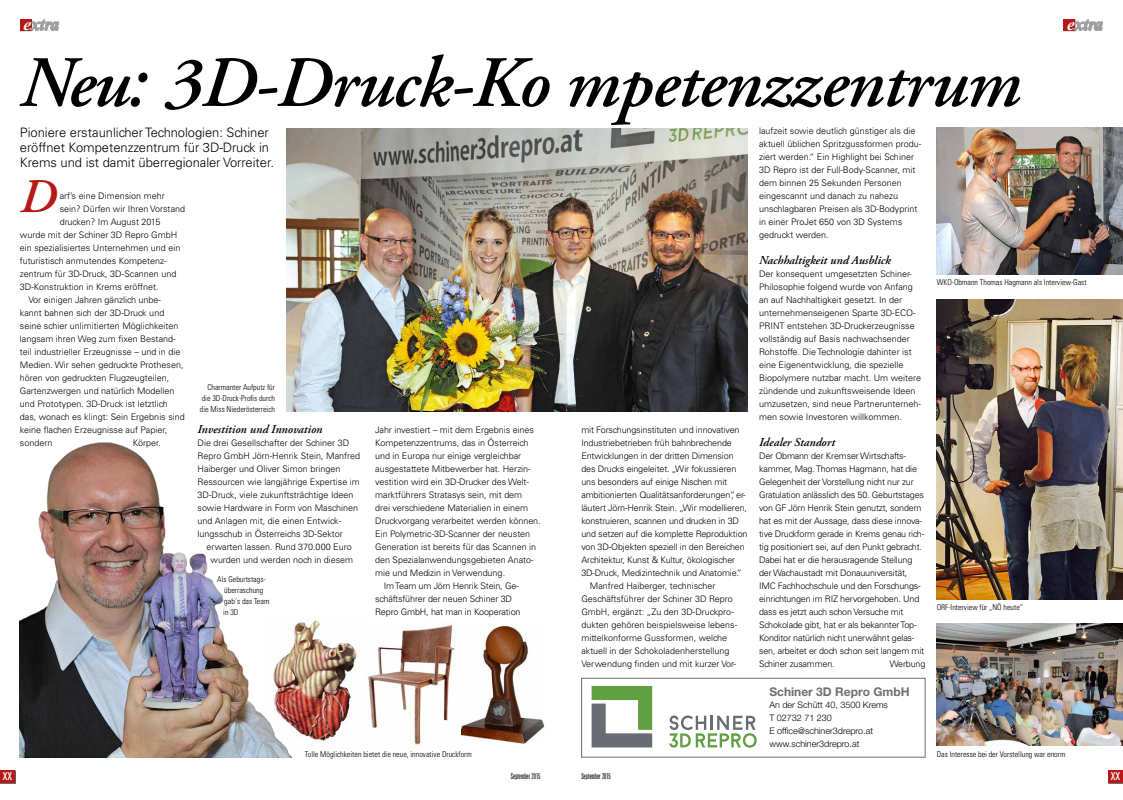
<style>
.page{position:relative;width:1123px;height:800px;background:#fff}
.page>*{position:absolute;margin:0;border:0;box-sizing:border-box;transform-origin:0 0}
.t1{font:italic 600 72px "Adobe Garamond Pro";letter-spacing:-.015em;color:#000}
.t2{font:italic 600 48.2px "Adobe Garamond Pro";color:#b71918}
.t3{font:700 21.4px "Vijaya";color:#fff}
.t4{font:300 13px/15px "Univers LT Std";letter-spacing:-.005em;color:#000}
.t5{font:italic 600 12px "Adobe Garamond Pro";color:#000}
.t6{font:700 12px "Helvetica Neue LT Pro";color:#706f6f}
.t7{font:ultra-condensed 11px "Univers LT Std";color:#fff}
.t8{font:300 9px/13px "Univers LT Std";letter-spacing:-.005em;color:#000}
.t9{font:300 9px/12.8px "Helvetica Neue LT Pro";color:#000}
.t10{font:300 condensed 8px/11px "Univers LT Std";color:#000}
.t11{font:300 ultra-condensed 8px "Univers LT Std";color:#000}
</style>
<div class="page">
<svg style="left:20px;top:19px;width:39px;height:13px"></svg>
<div style="left:0;top:770px;width:16px;height:13px;background:#000;opacity:.65"></div>
<div style="left:0;top:770px;width:15px;height:12px;background:#b71918"></div>
<div style="left:1108px;top:770px;width:15px;height:13px;background:#b71918"></div>
<svg style="left:1063px;top:19px;width:39px;height:13px"></svg>
<img style="left:461px;top:623px;width:84px;height:120px">
<img style="left:368px;top:624px;width:87px;height:121px">
<img style="left:315px;top:620px;width:43px;height:121px">
<img style="left:20px;top:442px;width:295px;height:315px">
<img style="left:286px;top:128px;width:461px;height:283px">
<img style="left:936px;top:623px;width:187px;height:122px">
<img style="left:936px;top:127px;width:187px;height:147px">
<img style="left:936px;top:299px;width:187px;height:300px">
<svg style="left:591px;top:686px;width:61px;height:61px"></svg>
<svg style="left:669px;top:715px;width:88px;height:32px"></svg>
<div style="left:581px;top:677px;width:344px;height:80px;border:1px solid #706f6f"></div>
<h3 class="t3" style="left:23px;top:7px;width:37px">extra</h3>
<h3 class="t3" style="left:1067px;top:7px;width:37px">extra</h3>
<h1 class="t1" style="left:20px;top:41px;width:1002px">Neu: 3D-Druck-Ko mpetenzzentrum</h1>
<p class="t8" style="left:759px;top:124px;width:164px">laufzeit sowie deutlich günstiger als die aktuell üblichen Spritzgussformen produ&shy;ziert werden.“ Ein Highlight bei Schiner 3D Repro ist der Full-Body-Scanner, mit dem binnen 25 Sekunden Personen eingescannt und danach zu nahezu unschlagbaren Preisen als 3D-Bodyprint in einer ProJet 650 von 3D Systems gedruckt werden.</p>
<h3 class="t5" style="left:759px;top:253px;width:133px">Nachhaltigkeit und Ausblick</h3>
<p class="t8" style="left:759px;top:267px;width:163px">Der konsequent umgesetzten Schiner-Philosophie folgend wurde von Anfang an auf Nachhaltigkeit gesetzt. In der unternehmenseigenen Sparte 3D-ECO-PRINT entstehen 3D-Druckerzeugnisse vollständig auf Basis nachwachsender Rohstoffe. Die Technologie dahinter ist eine Eigenentwicklung, die spezielle Biopolymere nutzbar macht. Um weitere zündende und zukunftsweisende Ideen umzusetzen, sind neue Partnerunterneh&shy;men sowie Investoren willkommen.</p>
<h3 class="t5" style="left:759px;top:435px;width:78px">Idealer Standort</h3>
<p class="t8" style="left:759px;top:449px;width:167px">Der Obmann der Kremser Wirtschafts&shy;kammer, Mag. Thomas Hagmann, hat die Gelegenheit der Vorstellung nicht nur zur Gratulation anlässlich des 50. Geburtstages von GF Jörn Henrik Stein genutzt, sondern hat es mit der Aussage, dass diese innova&shy;tive Druckform gerade in Krems genau rich&shy;tig positioniert sei, auf den Punkt gebracht.<br>Dabei hat er die herausragende Stellung der Wachaustadt mit Donauuniversität, IMC Fachhochschule und den Forschungs&shy;einrichtungen im RIZ hervorgehoben. Und dass es jetzt auch schon Versuche mit Schokolade gibt, hat er als bekannter Top-Konditor natürlich nicht unerwähnt gelas&shy;sen, arbeitet er doch schon seit langem mit Schiner zusammen.</p>
<h3 class="t4" style="left:20px;top:125px;width:256px">Pioniere erstaunlicher Technologien: Schiner eröffnet Kompetenzzentrum für 3D-Druck in<br>Krems und ist damit überregionaler Vorreiter.</h3>
<h2 class="t2" style="left:20px;top:168px;width:38px">D</h2>
<p class="t8" style="left:60px;top:189px;width:106px">arf’s eine Dimension mehr</p>
<p class="t8" style="left:60px;top:202px;width:127px">sein? Dürfen wir Ihren Vorstand</p>
<p class="t8" style="left:60px;top:215px;width:102px">drucken? Im August 2015</p>
<p class="t8" style="left:20px;top:228px;width:159px">wurde mit der Schiner 3D Repro GmbH</p>
<p class="t8" style="left:20px;top:241px;width:162px">ein spezialisiertes Unternehmen und ein</p>
<p class="t8" style="left:20px;top:254px;width:148px">futuristisch anmutendes Kompetenz-</p>
<p class="t8" style="left:20px;top:267px;width:158px">zentrum für 3D-Druck, 3D-Scannen und</p>
<p class="t8" style="left:20px;top:280px;width:140px">3D-Konstruktion in Krems eröffnet.</p>
<p class="t8" style="left:28px;top:293px;width:134px">Vor einigen Jahren gänzlich unbe-</p>
<p class="t8" style="left:20px;top:306px;width:146px">kannt bahnen sich der 3D-Druck und</p>
<p class="t8" style="left:20px;top:319px;width:160px">seine schier unlimitierten Möglichkeiten</p>
<p class="t8" style="left:20px;top:332px;width:157px">langsam ihren Weg zum fixen Bestand-</p>
<p class="t8" style="left:20px;top:345px;width:162px">teil industrieller Erzeugnisse – und in die</p>
<p class="t8" style="left:20px;top:358px;width:165px">Medien. Wir sehen gedruckte Prothesen,</p>
<p class="t8" style="left:20px;top:371px;width:151px">hören von gedruckten Flugzeugteilen,</p>
<p class="t8" style="left:20px;top:384px;width:156px">Gartenzwergen und natürlich Modellen</p>
<p class="t8" style="left:20px;top:397px;width:149px">und Prototypen. 3D-Druck ist letztlich</p>
<p class="t8" style="left:20px;top:410px;width:166px">das, wonach es klingt: Sein Ergebnis sind</p>
<p class="t8" style="left:20px;top:423px;width:149px">keine flachen Erzeugnisse auf Papier,</p>
<p class="t8" style="left:20px;top:436px;width:34px">sondern</p>
<p class="t8" style="left:133px;top:436px;width:30px">Körper.</p>
<p class="t10" style="left:936px;top:276px;width:151px">WKO-Obmann Thomas Hagmann als Interview-Gast</p>
<p class="t10" style="left:200px;top:381px;width:77px;text-align:justify;text-indent:8px">Charmanter Aufputz für die 3D-Druck-Profis durch die Miss Niederösterreich</p>
<h3 class="t5" style="left:197px;top:422px;width:126px">Investition und Innovation</h3>
<p class="t8" style="left:197px;top:436px;width:164px">Die drei Gesellschafter der Schiner 3D Repro GmbH Jörn-Henrik Stein, Manfred Haiberger und Oliver Simon bringen Ressourcen wie langjährige Expertise im 3D-Druck, viele zukunftsträchtige Ideen sowie Hardware in Form von Maschinen und Anlagen mit, die einen Entwick&shy;lungsschub in Österreichs 3D-Sektor</p>
<p class="t8" style="left:206px;top:540px;width:148px;text-align:center">erwarten lassen. Rund 370.000 Euro wurden und werden noch in diesem</p>
<p class="t8" style="left:375px;top:423px;width:160px">Jahr investiert – mit dem Ergebnis eines</p>
<p class="t8" style="left:375px;top:436px;width:155px">Kompetenzzentrums, das in Österreich</p>
<p class="t8" style="left:375px;top:449px;width:147px">und in Europa nur einige vergleichbar</p>
<p class="t8" style="left:375px;top:462px;width:157px">ausgestattete Mitbewerber hat. Herzin-</p>
<p class="t8" style="left:375px;top:475px;width:155px">vestition wird ein 3D-Drucker des Welt-</p>
<p class="t8" style="left:375px;top:488px;width:148px">marktführers Stratasys sein, mit dem</p>
<p class="t8" style="left:375px;top:501px;width:154px">drei verschiedene Materialien in einem</p>
<p class="t8" style="left:375px;top:514px;width:167px">Druckvorgang verarbeitet werden können.</p>
<p class="t8" style="left:375px;top:527px;width:156px">Ein Polymetric-3D-Scanner der neusten</p>
<p class="t8" style="left:375px;top:540px;width:162px">Generation ist bereits für das Scannen in</p>
<p class="t8" style="left:375px;top:553px;width:160px">den Spezialanwendungsgebieten Anato-</p>
<p class="t8" style="left:375px;top:566px;width:131px">mie und Medizin in Verwendung.</p>
<p class="t8" style="left:384px;top:579px;width:136px">Im Team um Jörn Henrik Stein, Ge-</p>
<p class="t8" style="left:375px;top:592px;width:138px">schäftsführer der neuen Schiner 3D</p>
<p class="t8" style="left:375px;top:605px;width:147px">Repro GmbH, hat man in Kooperation</p>
<p class="t8" style="left:581px;top:423px;width:160px">mit Forschungsinstituten und innovativen</p>
<p class="t8" style="left:581px;top:436px;width:152px">Industriebetrieben früh bahnbrechende</p>
<p class="t8" style="left:581px;top:449px;width:154px">Entwicklungen in der dritten Dimension</p>
<p class="t8" style="left:581px;top:462px;width:157px">des Drucks eingeleitet. „Wir fokussieren</p>
<p class="t8" style="left:581px;top:475px;width:147px">uns besonders auf einige Nischen mit</p>
<p class="t8" style="left:581px;top:488px;width:166px">ambitionierten Qualitätsanforderungen“, er-</p>
<p class="t8" style="left:581px;top:501px;width:167px">läutert Jörn-Henrik Stein. „Wir modellieren,</p>
<p class="t8" style="left:581px;top:514px;width:159px">konstruieren, scannen und drucken in 3D</p>
<p class="t8" style="left:581px;top:527px;width:168px">und setzen auf die komplette Reproduktion</p>
<p class="t8" style="left:581px;top:540px;width:165px">von 3D-Objekten speziell in den Bereichen</p>
<p class="t8" style="left:581px;top:553px;width:155px">Architektur, Kunst &amp; Kultur, ökologischer</p>
<p class="t8" style="left:581px;top:566px;width:162px">3D-Druck, Medizintechnik und Anatomie.“</p>
<p class="t8" style="left:590px;top:579px;width:127px">Manfred Haiberger, technischer</p>
<p class="t8" style="left:581px;top:592px;width:153px">Geschäftsführer der Schiner 3D Repro</p>
<p class="t8" style="left:581px;top:605px;width:154px">GmbH, ergänzt: „Zu den 3D-Druckpro-</p>
<p class="t8" style="left:581px;top:618px;width:157px">dukten gehören beispielsweise lebens-</p>
<p class="t8" style="left:581px;top:631px;width:147px">mittelkonforme Gussformen, welche</p>
<p class="t8" style="left:581px;top:644px;width:150px">aktuell in der Schokoladenherstellung</p>
<p class="t8" style="left:581px;top:657px;width:156px">Verwendung finden und mit kurzer Vor-</p>
<p class="t10" style="left:223px;top:573px;width:48px;text-indent:-6px">Als Geburtstags&shy;überraschung gab´s das Team in 3D</p>
<p class="t10" style="left:936px;top:602px;width:88px">ORF-Interview für „NÖ heute“</p>
<p class="t8" style="left:889px;top:657px;width:37px">Werbung</p>
<p class="t10" style="left:305px;top:748px;width:168px">Tolle Möglichkeiten bietet die neue, innovative Druckform</p>
<h3 class="t6" style="left:769px;top:683px;width:142px">Schiner 3D Repro GmbH</h3>
<p class="t9" style="left:769px;top:698px;width:120px">An der Schütt 40, 3500 Krems<br>T 02732 71 230<br>E office@schiner3drepro.at www.schiner3drepro.at</p>
<p class="t10" style="left:936px;top:748px;width:130px">Das Interesse bei der Vorstellung war enorm</p>
<p class="t7" style="left:3px;top:770px;width:11px">XX</p>
<p class="t11" style="left:511px;top:771px;width:31px">September 2015</p>
<p class="t11" style="left:581px;top:771px;width:31px">September 2015</p>
<p class="t7" style="left:1110px;top:770px;width:11px">XX</p>
</div>
